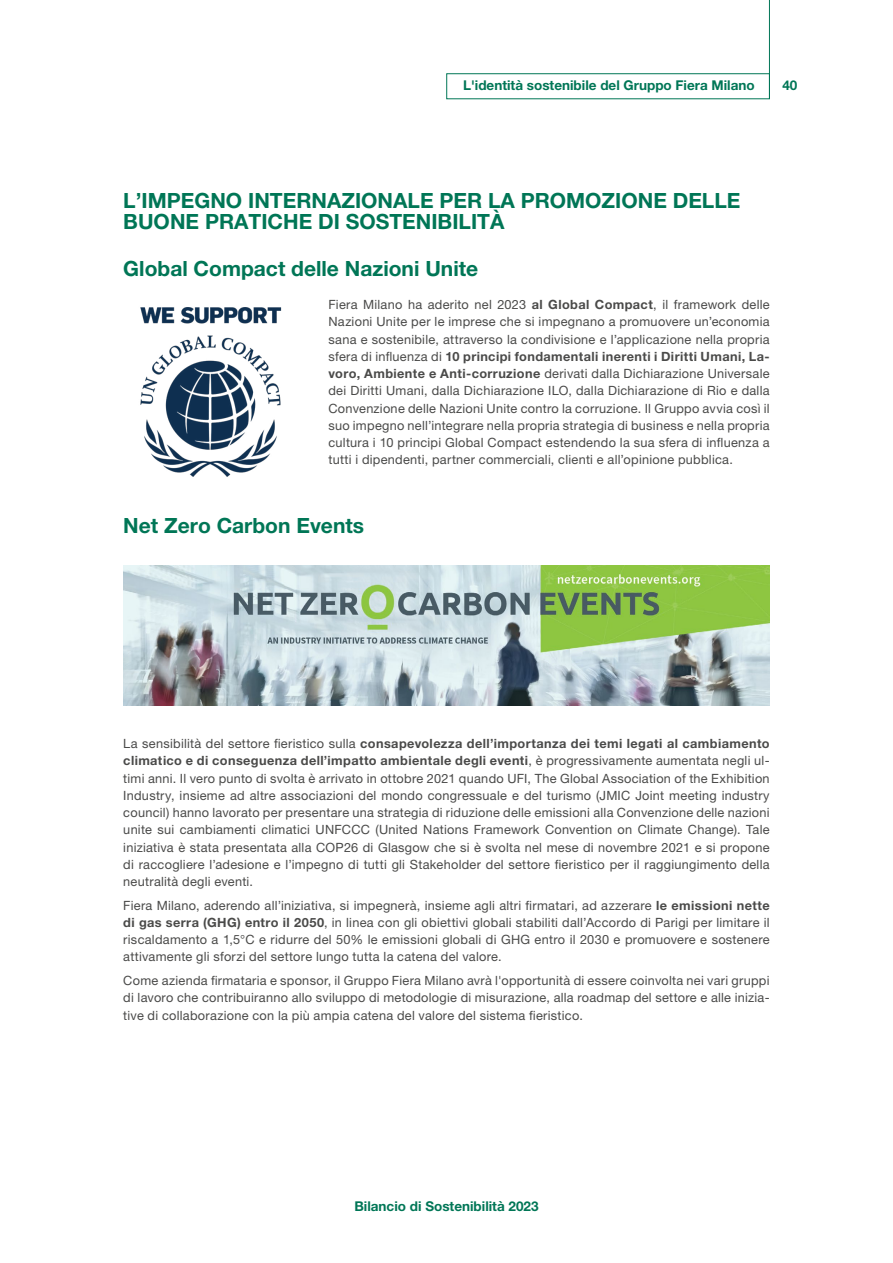
<style>
.page{position:relative;width:893px;height:1263px;background:#fff}
.page>*{position:absolute;margin:0;border:0;box-sizing:border-box;transform-origin:0 0}
.TITOLO_-_III_Livello{font:700 21px/21px "Helvetica Neue LT Pro";color:#007656}
.t1{font:700 13.5px "Helvetica Neue LT Pro";color:#007656}
.Testo{font:12.75px/17.2px "Helvetica Neue LT Pro";letter-spacing:.02em;color:#4a4a49;text-align:justify}
.s1{font-weight:700}
</style>
<div class="page">
<div style="left:446px;top:73px;width:324px;height:26px;border:1px solid #007656"></div>
<hr style="left:769px;top:0;width:1px;height:99px;background:#007656">
<img style="left:140px;top:307px;width:142px;height:170px">
<img style="left:123px;top:565px;width:647px;height:140px">
<p class="t1" style="left:463px;top:77px;width:293px">L'identità sostenibile del Gruppo Fiera Milano</p>
<p class="t1" style="left:782px;top:77px;width:17px">40</p>
<p class="TITOLO_-_III_Livello" style="left:123px;top:190px;width:619px">L’IMPEGNO INTERNAZIONALE PER LA PROMOZIONE DELLE<br>BUONE PRATICHE DI SOSTENIBILITÀ</p>
<p class="TITOLO_-_III_Livello" style="left:123px;top:257px;width:356px">Global Compact delle Nazioni Unite</p>
<p class="Testo" style="left:328px;top:296px;width:443px">Fiera Milano ha aderito nel 2023 <span class="s1">al Global Compact</span>, il framework delle Nazioni Unite per le imprese che si impegnano a promuovere un’economia sana e sostenibile, attraverso la condivisione e l’applicazione nella propria sfera di influenza di <span class="s1">10 principi fondamentali inerenti i Diritti Umani, La&shy;voro, Ambiente e Anti-corruzione</span> derivati dalla Dichiarazione Universale dei Diritti Umani, dalla Dichiarazione ILO, dalla Dichiarazione di Rio e dalla Convenzione delle Nazioni Unite contro la corruzione. Il Gruppo avvia così il suo impegno nell’integrare nella propria strategia di business e nella propria cultura i 10 principi Global Compact estendendo la sua sfera di influenza a tutti i dipendenti, partner commerciali, clienti e all’opinione pubblica.</p>
<p class="TITOLO_-_III_Livello" style="left:123px;top:514px;width:242px">Net Zero Carbon Events</p>
<p class="Testo" style="left:123px;top:735px;width:648px">La sensibilità del settore fieristico sulla <span class="s1">consapevolezza dell’importanza dei temi legati al cambiamento climatico e di conseguenza dell’impatto ambientale degli eventi</span>, è progressivamente aumentata negli ul&shy;timi anni. Il vero punto di svolta è arrivato in ottobre 2021 quando UFI, The Global Association of the Exhibition Industry, insieme ad altre associazioni del mondo congressuale e del turismo (JMIC Joint meeting industry council) hanno lavorato per presentare una strategia di riduzione delle emissioni alla Convenzione delle nazioni unite sui cambiamenti climatici UNFCCC (United Nations Framework Convention on Climate Change). Tale iniziativa è stata presentata alla COP26 di Glasgow che si è svolta nel mese di novembre 2021 e si propone di raccogliere l’adesione e l’impegno di tutti gli Stakeholder del settore fieristico per il raggiungimento della neutralità degli eventi.</p>
<p class="Testo" style="left:123px;top:896px;width:648px">Fiera Milano, aderendo all’iniziativa, si impegnerà, insieme agli altri firmatari, ad azzerare <span class="s1">le emissioni nette di gas serra (GHG) entro il 2050</span>, in linea con gli obiettivi globali stabiliti dall’Accordo di Parigi per limitare il riscaldamento a 1,5°C e ridurre del 50% le emissioni globali di GHG entro il 2030 e promuovere e sostenere attivamente gli sforzi del settore lungo tutta la catena del valore.</p>
<p class="Testo" style="left:123px;top:972px;width:648px">Come azienda firmataria e sponsor, il Gruppo Fiera Milano avrà l'opportunità di essere coinvolta nei vari gruppi di lavoro che contribuiranno allo sviluppo di metodologie di misurazione, alla roadmap del settore e alle inizia&shy;tive di collaborazione con la più ampia catena del valore del sistema fieristico.</p>
<p class="t1" style="left:354px;top:1198px;width:186px">Bilancio di Sostenibilità 2023</p>
</div>
